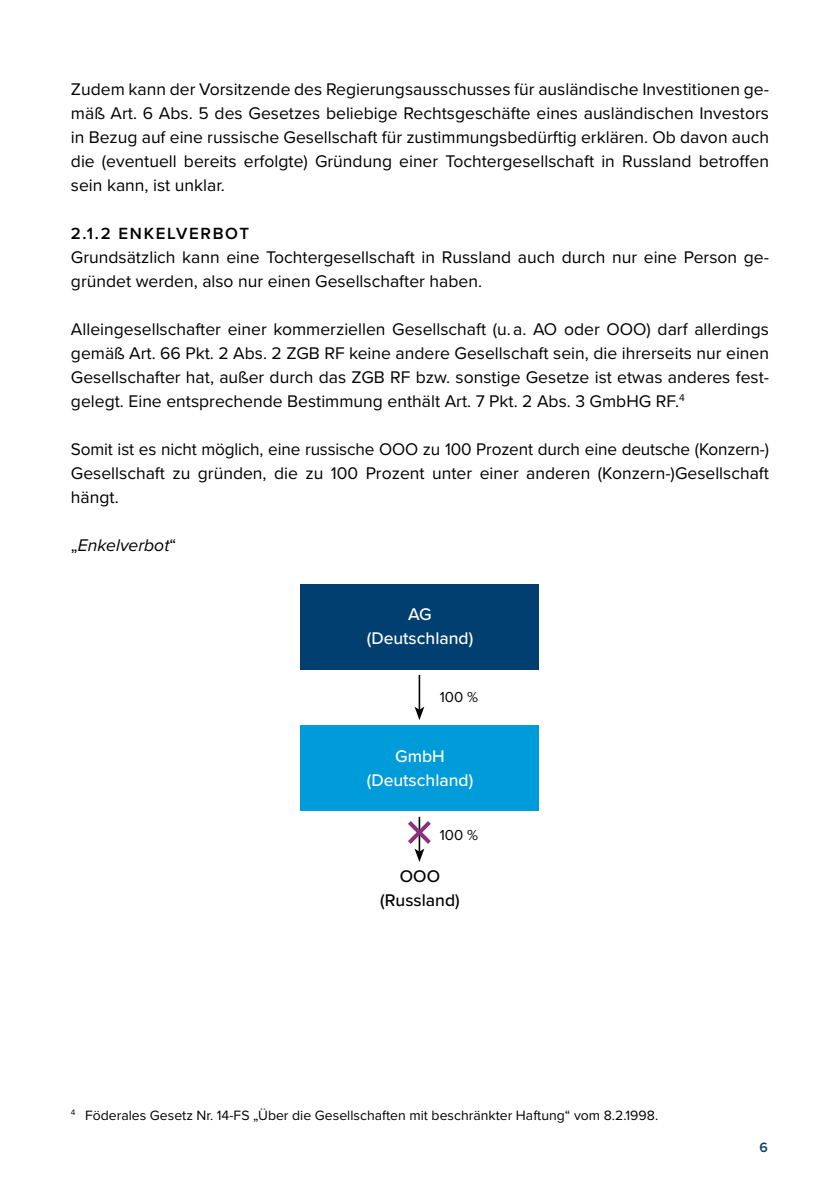
<style>
.page{position:relative;width:840px;height:1191px;background:#fff}
.page>*{position:absolute;margin:0;border:0;box-sizing:border-box;transform-origin:0 0}
.t1{font:17.6px/24px "Proxima Nova";color:#000;text-align:justify}
.t2{font:500 17.6px/24px "Proxima Nova";color:#fff;text-align:center}
.t3{font:italic 17.6px "Proxima Nova";color:#000}
.t4{font:500 17.6px/24px "Proxima Nova";color:#000;text-align:center}
.t5{font:600 16.8px "Proxima Nova";letter-spacing:.1em;color:#000}
.t6{font:15px "Proxima Nova";color:#000}
.t7{font:14px "Proxima Nova";color:#000}
.t8{font:600 14px "Proxima Nova";color:#0b416e}
.s1{font-style:normal}
</style>
<div class="page">
<div style="left:300px;top:584px;width:239px;height:85px;background:#003f6f"></div>
<div style="left:300px;top:726px;width:239px;height:85px;background:#009bd9"></div>
<hr style="left:418px;top:675px;width:2px;height:35px;background:#000">
<svg style="left:414px;top:706px;width:10px;height:14px"></svg>
<svg style="left:408px;top:816px;width:23px;height:46px"></svg>
<p class="t1" style="left:71px;top:77px;width:699px">Zudem kann der Vorsitzende des Regierungsausschusses für ausländische Investitionen ge&shy;mäß Art. 6 Abs. 5 des Gesetzes beliebige Rechtsgeschäfte eines ausländischen Investors in Bezug auf eine russische Gesellschaft für zustimmungsbedürftig erklären. Ob davon auch die (eventuell bereits erfolgte) Gründung einer Tochtergesellschaft in Russland betroffen sein kann, ist unklar.</p>
<p class="t5" style="left:71px;top:221px;width:179px">2.1.2 ENKELVERBOT</p>
<p class="t1" style="left:71px;top:245px;width:699px">Grundsätzlich kann eine Tochtergesellschaft in Russland auch durch nur eine Person ge&shy;gründet werden, also nur einen Gesellschafter haben.</p>
<p class="t1" style="left:71px;top:317px;width:699px">Alleingesellschafter einer kommerziellen Gesellschaft (u. a. AO oder OOO) darf allerdings gemäß Art. 66 Pkt. 2 Abs. 2 ZGB RF keine andere Gesellschaft sein, die ihrerseits nur einen Gesellschafter hat, außer durch das ZGB RF bzw. sonstige Gesetze ist etwas anderes fest&shy;gelegt. Eine entsprechende Bestimmung enthält Art. 7 Pkt. 2 Abs. 3 GmbHG RF.<sup>4</sup></p>
<p class="t1" style="left:71px;top:437px;width:699px">Somit ist es nicht möglich, eine russische OOO zu 100 Prozent durch eine deutsche (Konzern-)<br>Gesellschaft zu gründen, die zu 100 Prozent unter einer anderen (Konzern-)Gesellschaft hängt.</p>
<p class="t3" style="left:71px;top:532px;width:107px"><span class="s1">„</span>Enkelverbot<span class="s1">“</span></p>
<p class="t2" style="left:366px;top:601px;width:108px">AG (Deutschland)</p>
<p class="t6" style="left:439px;top:688px;width:40px">100 %</p>
<p class="t2" style="left:366px;top:743px;width:108px">GmbH (Deutschland)</p>
<p class="t6" style="left:439px;top:825px;width:40px">100 %</p>
<p class="t4" style="left:380px;top:863px;width:81px">OOO (Russland)</p>
<p class="t7" style="left:71px;top:1107px;width:588px"><sup>4</sup> Föderales Gesetz Nr. 14-FS „Über die Gesellschaften mit beschränkter Haftung“ vom 8.2.1998.</p>
<p class="t8" style="left:759px;top:1137px;width:10px">6</p>
</div>
